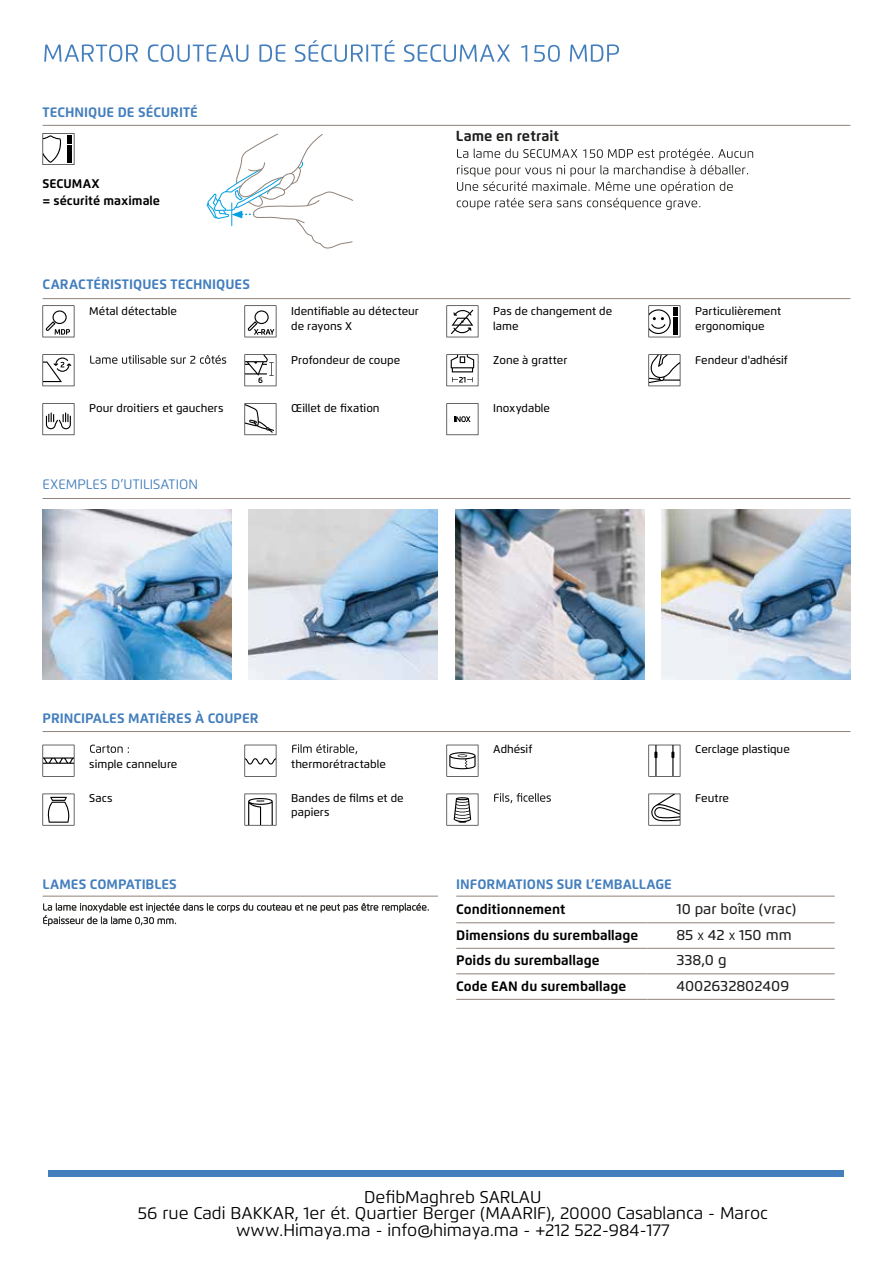
<style>
.page{position:relative;width:893px;height:1263px;background:#fff}
.page>*{position:absolute;margin:0;border:0;box-sizing:border-box;transform-origin:0 0}
.t1{font:17.1px/16.5px "Flexo";color:#000;text-align:center}
.t2{font:500 14.7px/25.7px "Flexo";color:#1d1d1b}
.t3{font:700 14.55px "Flexo";color:#1d1d1b}
.t4{font:700 13.65px "Flexo";color:#437ebd}
.t5{font:700 13.65px/25.7px "Flexo";color:#000}
.t6{font:13.65px "Flexo";color:#437ebd}
.t7{font:700 12.6px/16.6px "Flexo";color:#000}
.t8{font:500 11.25px/14.9px "Flexo";color:#000}
.s1{font-size:10.5px}
</style>
<div class="page">
<img style="left:43px;top:509px;width:189px;height:171px">
<img style="left:249px;top:509px;width:189px;height:171px">
<img style="left:455px;top:509px;width:189px;height:171px">
<img style="left:661px;top:509px;width:189px;height:171px">
<svg style="left:44px;top:40px;width:575px;height:22px"></svg>
<svg style="left:43px;top:133px;width:31px;height:32px"></svg>
<svg style="left:207px;top:133px;width:146px;height:116px"></svg>
<svg style="left:457px;top:148px;width:296px;height:62px"></svg>
<hr style="left:43px;top:298px;width:807px;height:1px;background:#908278">
<hr style="left:43px;top:125px;width:807px;height:1px;background:#908278">
<hr style="left:43px;top:498px;width:807px;height:1px;background:#908278">
<svg style="left:43px;top:745px;width:31px;height:32px"></svg>
<svg style="left:90px;top:745px;width:39px;height:8px"></svg>
<svg style="left:244px;top:745px;width:32px;height:32px"></svg>
<svg style="left:292px;top:744px;width:65px;height:10px"></svg>
<svg style="left:446px;top:745px;width:32px;height:32px"></svg>
<svg style="left:648px;top:745px;width:32px;height:32px"></svg>
<svg style="left:43px;top:794px;width:31px;height:31px"></svg>
<svg style="left:244px;top:794px;width:32px;height:31px"></svg>
<svg style="left:446px;top:794px;width:32px;height:31px"></svg>
<svg style="left:494px;top:793px;width:57px;height:10px"></svg>
<svg style="left:648px;top:794px;width:32px;height:31px"></svg>
<hr style="left:43px;top:731px;width:807px;height:1px;background:#908278">
<hr style="left:456px;top:896px;width:379px;height:1px;background:#908278">
<hr style="left:43px;top:896px;width:395px;height:1px;background:#908278">
<svg style="left:43px;top:903px;width:386px;height:23px"></svg>
<svg style="left:43px;top:305px;width:31px;height:32px"></svg>
<svg style="left:244px;top:305px;width:32px;height:32px"></svg>
<svg style="left:446px;top:305px;width:32px;height:32px"></svg>
<svg style="left:648px;top:305px;width:32px;height:32px"></svg>
<svg style="left:43px;top:354px;width:31px;height:32px"></svg>
<svg style="left:90px;top:355px;width:136px;height:9px"></svg>
<svg style="left:244px;top:354px;width:32px;height:32px"></svg>
<svg style="left:446px;top:354px;width:32px;height:32px"></svg>
<svg style="left:648px;top:354px;width:32px;height:32px"></svg>
<svg style="left:43px;top:403px;width:31px;height:32px"></svg>
<svg style="left:244px;top:403px;width:32px;height:32px"></svg>
<svg style="left:446px;top:403px;width:32px;height:32px"></svg>
<hr style="left:648px;top:999px;width:187px;height:1px;background:#908278">
<hr style="left:456px;top:999px;width:192px;height:1px;background:#908278">
<hr style="left:648px;top:973px;width:187px;height:1px;background:#908278">
<hr style="left:456px;top:973px;width:192px;height:1px;background:#908278">
<hr style="left:648px;top:948px;width:187px;height:1px;background:#908278">
<hr style="left:456px;top:948px;width:192px;height:1px;background:#908278">
<hr style="left:648px;top:922px;width:187px;height:1px;background:#908278">
<hr style="left:456px;top:922px;width:192px;height:1px;background:#908278">
<div style="left:49px;top:1171px;width:795px;height:6px;background:#437ebd"></div>
<p class="t4" style="left:43px;top:104px;width:157px">TECHNIQUE DE SÉCURITÉ</p>
<p class="t7" style="left:43px;top:175px;width:119px">SECUMAX<br>= sécurité maximale</p>
<p class="t4" style="left:43px;top:276px;width:209px">CARACTÉRISTIQUES TECHNIQUES</p>
<p class="t3" style="left:456px;top:127px;width:105px">Lame en retrait</p>
<p class="t8" style="left:89px;top:303px;width:89px">Métal détectable</p>
<p class="t8" style="left:291px;top:303px;width:129px">Identifiable au détecteur de rayons X</p>
<p class="t8" style="left:493px;top:303px;width:120px">Pas de changement de lame</p>
<p class="t8" style="left:695px;top:303px;width:88px">Particulièrement ergonomique</p>
<p class="t8" style="left:291px;top:352px;width:110px">Profondeur de coupe</p>
<p class="t8" style="left:493px;top:352px;width:76px">Zone à gratter</p>
<p class="t8" style="left:695px;top:352px;width:94px">Fendeur d'adhésif</p>
<p class="t8" style="left:89px;top:401px;width:136px">Pour droitiers et gauchers</p>
<p class="t8" style="left:291px;top:401px;width:90px">Œillet de fixation</p>
<p class="t8" style="left:493px;top:401px;width:58px">Inoxydable</p>
<p class="t6" style="left:43px;top:476px;width:157px">EXEMPLES D’UTILISATION</p>
<p class="t4" style="left:43px;top:710px;width:218px">PRINCIPALES MATIÈRES À COUPER</p>
<p class="t8" style="left:89px;top:756px;width:90px">simple cannelure</p>
<p class="t8" style="left:291px;top:756px;width:96px">thermorétractable</p>
<p class="t8" style="left:493px;top:741px;width:41px">Adhésif</p>
<p class="t8" style="left:695px;top:741px;width:96px">Cerclage plastique</p>
<p class="t8" style="left:89px;top:790px;width:25px">Sacs</p>
<p class="t8" style="left:291px;top:790px;width:114px">Bandes de films et de papiers</p>
<p class="t8" style="left:695px;top:790px;width:35px">Feutre</p>
<p class="t4" style="left:43px;top:876px;width:136px">LAMES COMPATIBLES</p>
<p class="t4" style="left:456px;top:876px;width:217px">INFORMATIONS SUR L’EMBALLAGE</p>
<p class="t5" style="left:456px;top:896px;width:184px">Conditionnement<br>Dimensions du suremballage<br>Poids du suremballage<br>Code EAN du suremballage</p>
<h2 class="t2" style="left:676px;top:896px;width:121px">10 par boîte (vrac)<br>85 <span class="s1">X</span> 42 <span class="s1">X</span> 150 mm<br>338,0 g<br>4002632802409</h2>
<h1 class="t1" style="left:138px;top:1188px;width:631px">DefibMaghreb SARLAU<br>56 rue Cadi BAKKAR, 1er ét. Quartier Berger (MAARIF), 20000 Casablanca - Maroc www.Himaya.ma - info@himaya.ma - +212 522-984-177</h1>
</div>
